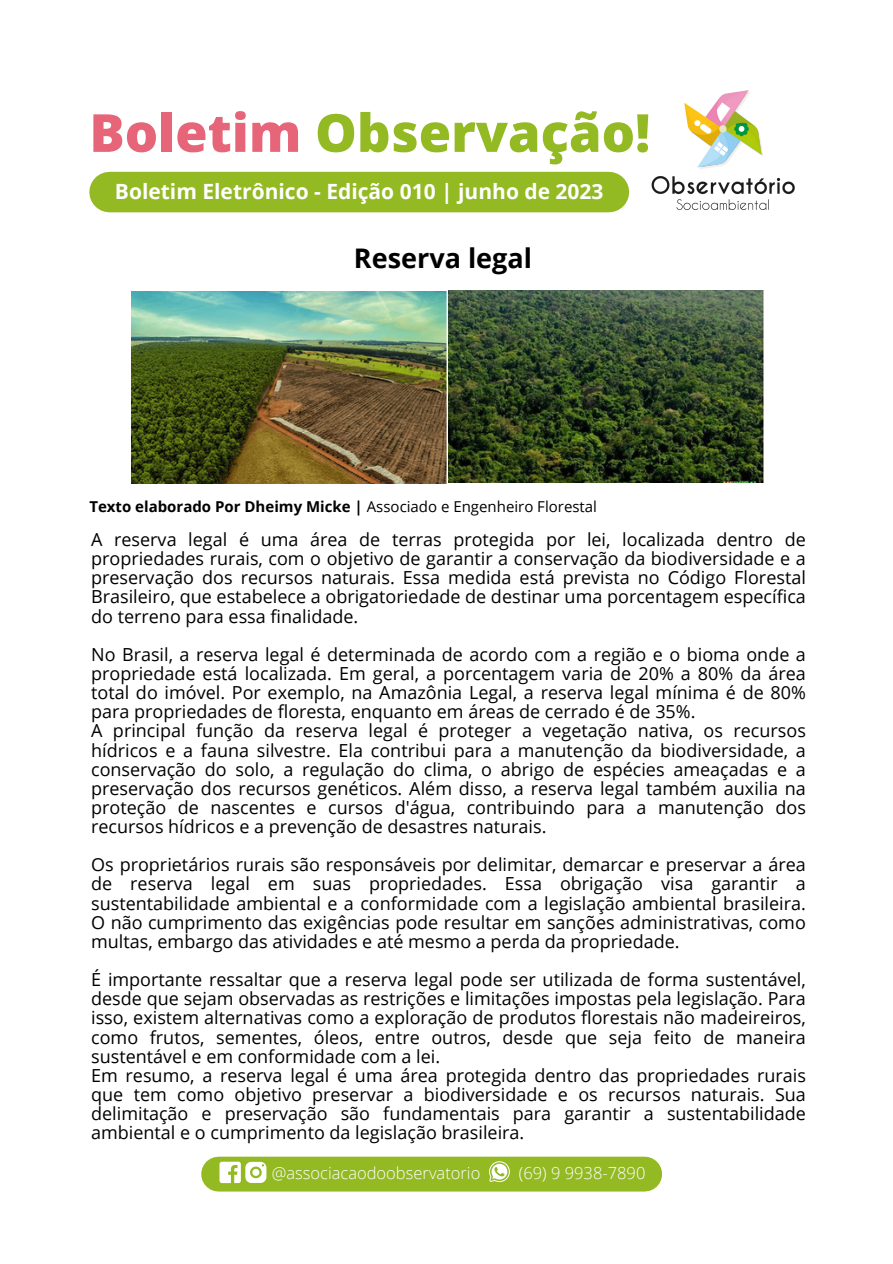
<style>
.page{position:relative;width:893px;height:1264px;background:#fff}
.page>*{position:absolute;margin:0;border:0;box-sizing:border-box;transform-origin:0 0}
.t1{font:800 52.5px "Open Sans";color:#93b923}
.t2{font:700 27px "Open Sans";color:#000}
.t3{font:700 21px "Open Sans";color:#fff}
.t4{font:18px/19.2px "Open Sans";color:#000;text-align:justify}
.t5{font:300 16.5px "Open Sans";color:#fff}
.t6{font:700 15px "Open Sans";color:#000}
.s1{color:#e76579}
.s2{font-weight:400}
</style>
<div class="page">
<div style="left:110px;top:172px;width:499px;height:40px;background:#93b923"></div>
<img style="left:651px;top:90px;width:144px;height:120px">
<div style="left:219px;top:1156px;width:425px;height:35px;background:#93b923"></div>
<svg style="left:219px;top:1161px;width:47px;height:22px"></svg>
<svg style="left:489px;top:1161px;width:21px;height:21px"></svg>
<img style="left:131px;top:292px;width:315px;height:191px">
<img style="left:448px;top:291px;width:315px;height:191px">
<h3 class="t1" style="left:89px;top:96px;width:562px"><span class="s1">Boletim</span> Observação!</h3>
<h2 class="t3" style="left:115px;top:176px;width:490px">Boletim Eletrônico - Edição 010 | junho de 2023</h2>
<h1 class="t2" style="left:354px;top:239px;width:179px">Reserva legal</h1>
<p class="t6" style="left:89px;top:496px;width:509px">Texto elaborado Por Dheimy Micke | <span class="s2">Associado e Engenheiro Florestal</span></p>
<h4 class="t4" style="left:91px;top:529px;width:716px">A reserva legal é uma área de terras protegida por lei, localizada dentro de propriedades rurais, com o objetivo de garantir a conservação da biodiversidade e a preservação dos recursos naturais. Essa medida está prevista no Código Florestal Brasileiro, que estabelece a obrigatoriedade de destinar uma porcentagem específica do terreno para essa finalidade.</h4>
<h4 class="t4" style="left:91px;top:644px;width:716px;text-align:left">No Brasil, a reserva legal é determinada de acordo com a região e o bioma onde a propriedade está localizada. Em geral, a porcentagem varia de 20% a 80% da área total do imóvel. Por exemplo, na Amazônia Legal, a reserva legal mínima é de 80% para propriedades de floresta, enquanto em áreas de cerrado é de 35%.<br>A principal função da reserva legal é proteger a vegetação nativa, os recursos hídricos e a fauna silvestre. Ela contribui para a manutenção da biodiversidade, a conservação do solo, a regulação do clima, o abrigo de espécies ameaçadas e a preservação dos recursos genéticos. Além disso, a reserva legal também auxilia na proteção de nascentes e cursos d'água, contribuindo para a manutenção dos recursos hídricos e a prevenção de desastres naturais.</h4>
<h4 class="t4" style="left:91px;top:854px;width:716px">Os proprietários rurais são responsáveis por delimitar, demarcar e preservar a área de reserva legal em suas propriedades. Essa obrigação visa garantir a sustentabilidade ambiental e a conformidade com a legislação ambiental brasileira.<br>O não cumprimento das exigências pode resultar em sanções administrativas, como multas, embargo das atividades e até mesmo a perda da propriedade.</h4>
<p class="t4" style="left:91px;top:969px;width:716px;text-align:left">É importante ressaltar que a reserva legal pode ser utilizada de forma sustentável, desde que sejam observadas as restrições e limitações impostas pela legislação. Para isso, existem alternativas como a exploração de produtos florestais não madeireiros, como frutos, sementes, óleos, entre outros, desde que seja feito de maneira sustentável e em conformidade com a lei.<br>Em resumo, a reserva legal é uma área protegida dentro das propriedades rurais que tem como objetivo preservar a biodiversidade e os recursos naturais. Sua delimitação e preservação são fundamentais para garantir a sustentabilidade ambiental e o cumprimento da legislação brasileira.</p>
<p class="t5" style="left:272px;top:1160px;width:210px">@associacaodoobservatorio</p>
<h4 class="t5" style="left:519px;top:1160px;width:128px">(69) 9 9938-7890</h4>
</div>
